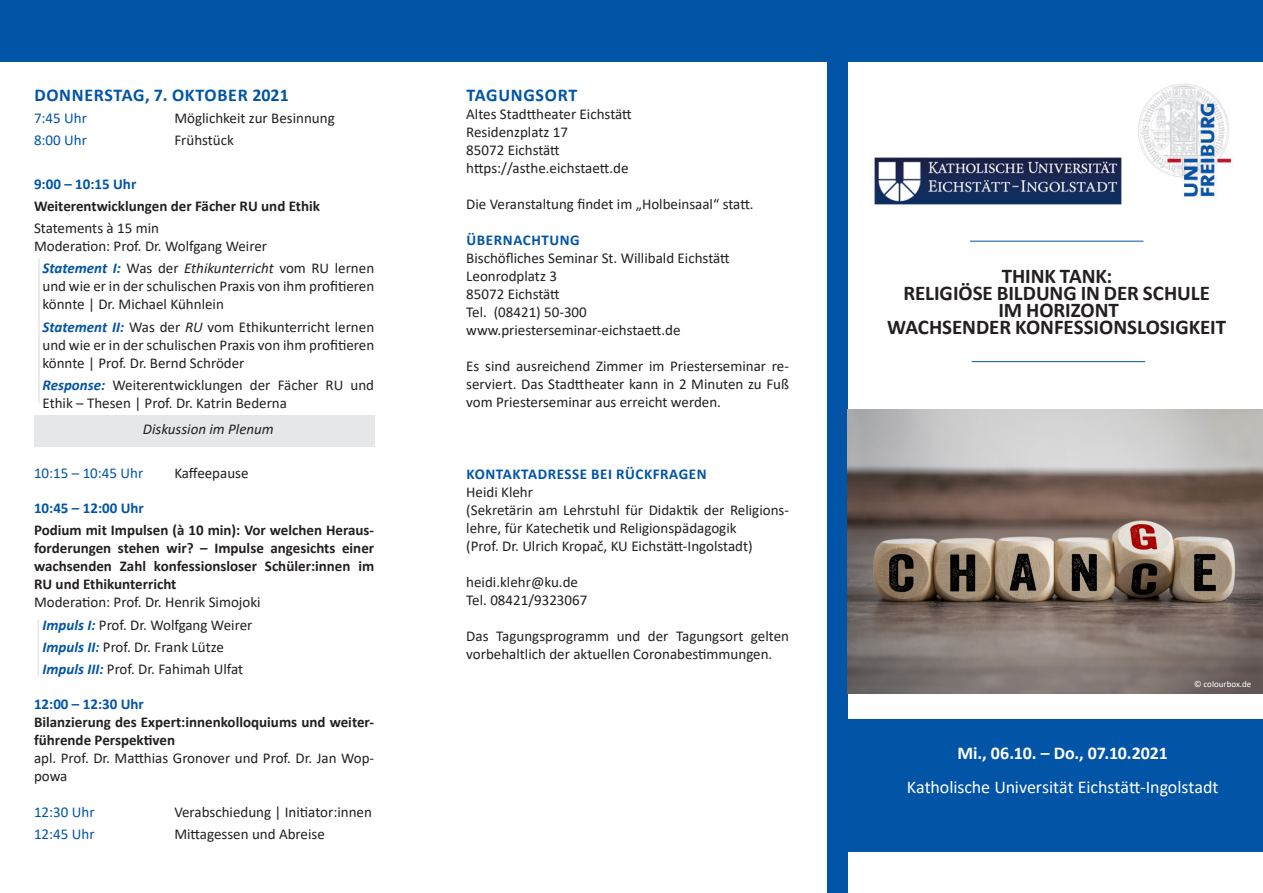
<style>
.page{position:relative;width:1263px;height:893px;background:#fff}
.page>*{position:absolute;margin:0;border:0;box-sizing:border-box;transform-origin:0 0}
._03_Fließtext_8_5pt{font:700 21px "Calibri";letter-spacing:-.005em;color:#231f20}
._03_Fließtext_8_5pt-2{font:18px "Calibri";letter-spacing:-.005em;color:#fff}
.t1{font:700 18px "Calibri";letter-spacing:.04em;color:#0154a6}
._03_Fließtext_8_5pt-3{font:700 18px "Calibri";letter-spacing:-.01em;color:#fff}
.t2{font:15px/18px "Calibri";color:#231f20}
.t3{font:700 15px/18px "Calibri";color:#231f20;text-align:justify}
.t4{font:700 15px "Calibri";letter-spacing:.04em;color:#0154a6}
.t5{font:15px "Calibri";color:#0154a6}
.t6{font:700 15px "Calibri";color:#0154a6}
.t7{font:italic 15px "Calibri";color:#231f20}
.t8{font:9px "Calibri";color:#fff}
.s1{font-weight:700;font-style:italic;color:#0154a6}
.s2{font-style:italic}
</style>
<div class="page">
<div style="left:34px;top:415px;width:340px;height:31px;background:#e6e7e9"></div>
<img style="left:1138px;top:84px;width:94px;height:113px">
<div style="left:838px;top:719px;width:425px;height:133px;background:#0154a6"></div>
<hr style="left:970px;top:241px;width:173px;height:1px;background:#0154a6">
<hr style="left:972px;top:361px;width:173px;height:1px;background:#0154a6">
<div style="left:827px;top:0;width:21px;height:893px;background:#0154a6"></div>
<hr style="left:38px;top:619px;width:1px;height:57px;background:#e6e7e9">
<hr style="left:38px;top:259px;width:2px;height:144px;background:#e6e7e9">
<div style="left:0;top:0;width:1263px;height:62px;background:#0154a6"></div>
<img style="left:874px;top:157px;width:248px;height:48px">
<img style="left:848px;top:409px;width:415px;height:284px">
<p class="t1" style="left:34px;top:82px;width:256px">DONNERSTAG, 7. OKTOBER 2021</p>
<p class="t5" style="left:34px;top:108px;width:54px">7:45 Uhr</p>
<p class="t2" style="left:174px;top:109px;width:162px">Möglichkeit zur Besinnung</p>
<p class="t5" style="left:34px;top:130px;width:54px">8:00 Uhr</p>
<p class="t2" style="left:174px;top:131px;width:61px">Frühstück</p>
<p class="t4" style="left:34px;top:173px;width:104px">9:00 – 10:15 Uhr</p>
<p class="t3" style="left:34px;top:197px;width:287px">Weiterentwicklungen der Fächer RU und Ethik</p>
<p class="t2" style="left:34px;top:219px;width:127px">Statements à 15 min</p>
<p class="t2" style="left:34px;top:237px;width:235px">Moderation: Prof. Dr. Wolfgang Weirer</p>
<p class="t2" style="left:43px;top:259px;width:333px;text-align:justify"><span class="s1">Statement I:</span> Was der <span class="s2">Ethikunterricht</span> vom RU lernen und wie er in der schulischen Praxis von ihm profitieren könnte | Dr. Michael Kühnlein</p>
<p class="t2" style="left:43px;top:317px;width:333px;text-align:justify"><span class="s1">Statement II:</span> Was der <span class="s2">RU</span> vom Ethikunterricht lernen und wie er in der schulischen Praxis von ihm profitieren könnte | Prof. Dr. Bernd Schröder</p>
<p class="t2" style="left:43px;top:376px;width:333px"><span class="s1">Response:</span> Weiterentwicklungen der Fächer RU und<br>Ethik – Thesen | Prof. Dr. Katrin Bederna</p>
<p class="t7" style="left:143px;top:419px;width:132px">Diskussion im Plenum</p>
<p class="t5" style="left:34px;top:463px;width:111px">10:15 – 10:45 Uhr</p>
<p class="t2" style="left:174px;top:464px;width:76px">Kaffeepause</p>
<p class="t6" style="left:34px;top:497px;width:111px">10:45 – 12:00 Uhr</p>
<p class="t3" style="left:34px;top:521px;width:342px">Podium mit Impulsen (à 10 min): Vor welchen Heraus&shy;forderungen stehen wir? – Impulse angesichts einer wachsenden Zahl konfessionsloser Schüler:innen im RU und Ethikunterricht</p>
<p class="t2" style="left:34px;top:593px;width:228px">Moderation: Prof. Dr. Henrik Simojoki</p>
<p class="t2" style="left:43px;top:615px;width:211px"><span class="s1">Impuls I:</span> Prof. Dr. Wolfgang Weirer</p>
<p class="t2" style="left:43px;top:637px;width:183px"><span class="s1">Impuls II:</span> Prof. Dr. Frank Lütze</p>
<p class="t2" style="left:43px;top:660px;width:202px"><span class="s1">Impuls III:</span> Prof. Dr. Fahimah Ulfat</p>
<p class="t6" style="left:34px;top:693px;width:111px">12:00 – 12:30 Uhr</p>
<p class="t3" style="left:34px;top:713px;width:342px">Bilanzierung des Expert:innenkolloquiums und weiter&shy;führende Perspektiven</p>
<p class="t2" style="left:34px;top:749px;width:342px">apl. Prof. Dr. Matthias Gronover und Prof. Dr. Jan Wop&shy;powa</p>
<p class="t5" style="left:34px;top:802px;width:62px">12:30 Uhr</p>
<p class="t2" style="left:174px;top:803px;width:199px">Verabschiedung | Initiator:innen</p>
<p class="t5" style="left:34px;top:824px;width:62px">12:45 Uhr</p>
<p class="t2" style="left:174px;top:825px;width:152px">Mittagessen und Abreise</p>
<p class="t1" style="left:467px;top:82px;width:112px">TAGUNGSORT</p>
<p class="t2" style="left:466px;top:104px;width:167px">Altes Stadttheater Eichstätt</p>
<p class="t2" style="left:466px;top:122px;width:103px">Residenzplatz 17</p>
<p class="t2" style="left:466px;top:140px;width:95px">85072 Eichstätt</p>
<p class="t2" style="left:466px;top:158px;width:164px">https://asthe.eichstaett.de</p>
<p class="t2" style="left:466px;top:194px;width:289px">Die Veranstaltung findet im „Holbeinsaal“ statt.</p>
<p class="t4" style="left:467px;top:229px;width:115px">ÜBERNACHTUNG</p>
<p class="t2" style="left:466px;top:248px;width:265px">Bischöfliches Seminar St. Willibald Eichstätt</p>
<p class="t2" style="left:466px;top:266px;width:92px">Leonrodplatz 3</p>
<p class="t2" style="left:466px;top:284px;width:95px">85072 Eichstätt</p>
<p class="t2" style="left:466px;top:302px;width:122px">Tel. (08421) 50-300</p>
<p class="t2" style="left:466px;top:320px;width:216px">www.priesterseminar-eichstaett.de</p>
<p class="t2" style="left:466px;top:356px;width:324px;text-align:justify">Es sind ausreichend Zimmer im Priesterseminar re&shy;serviert. Das Stadttheater kann in 2 Minuten zu Fuß vom Priesterseminar aus erreicht werden.</p>
<p class="t4" style="left:467px;top:463px;width:242px">KONTAKTADRESSE BEI RÜCKFRAGEN</p>
<p class="t2" style="left:466px;top:482px;width:68px">Heidi Klehr</p>
<p class="t2" style="left:466px;top:500px;width:324px">(Sekretärin am Lehrstuhl für Didaktik der Religions&shy;lehre, für Katechetik und Religionspädagogik</p>
<p class="t2" style="left:466px;top:536px;width:288px">(Prof. Dr. Ulrich Kropač, KU Eichstätt-Ingolstadt)</p>
<p class="t2" style="left:466px;top:572px;width:113px">heidi.klehr@ku.de</p>
<p class="t2" style="left:466px;top:590px;width:123px">Tel. 08421/9323067</p>
<p class="t2" style="left:466px;top:626px;width:324px">Das Tagungsprogramm und der Tagungsort gelten vorbehaltlich der aktuellen Coronabestimmungen.</p>
<p class="_03_Fließtext_8_5pt" style="left:1002px;top:261px;width:112px">THINK TANK:</p>
<p class="_03_Fließtext_8_5pt" style="left:903px;top:278px;width:308px">RELIGIÖSE BILDUNG IN DER SCHULE</p>
<p class="_03_Fließtext_8_5pt" style="left:998px;top:295px;width:122px">IM HORIZONT</p>
<p class="_03_Fließtext_8_5pt" style="left:887px;top:312px;width:341px">WACHSENDER KONFESSIONSLOSIGKEIT</p>
<p class="t8" style="left:1194px;top:678px;width:59px">© colourbox.de</p>
<p class="_03_Fließtext_8_5pt-3" style="left:957px;top:740px;width:212px">Mi., 06.10. – Do., 07.10.2021</p>
<p class="_03_Fließtext_8_5pt-2" style="left:907px;top:775px;width:313px">Katholische Universität Eichstätt-Ingolstadt</p>
</div>
